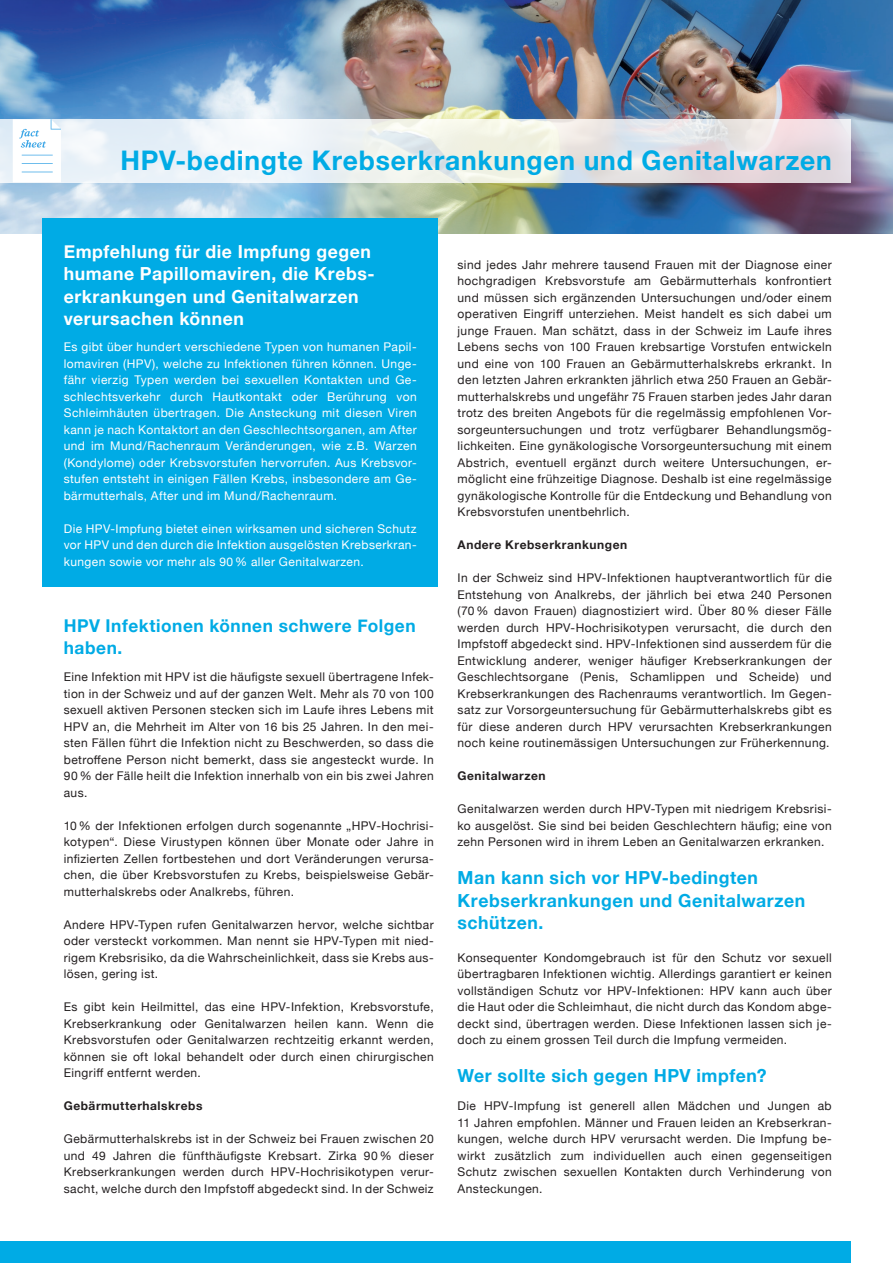
<style>
.page{position:relative;width:893px;height:1263px;background:#fff}
.page>*{position:absolute;margin:0;border:0;box-sizing:border-box;transform-origin:0 0}
.t1{font:700 27px "Helvetica Neue";letter-spacing:.03em;color:#00abe5}
.t2{font:700 18px/22.5px "Helvetica Neue";letter-spacing:.03em;color:#fff}
.t3{font:700 18px/22.5px "Helvetica Neue";letter-spacing:.03em;color:#00abe5}
.t4{font:700 17.7px/22px "Helvetica Neue";letter-spacing:.03em;color:#00abe5}
.t5{font:12px/16.5px "Helvetica Neue";letter-spacing:.035em;color:#231f20;text-align:justify}
.t6{font:12px/16.5px "Helvetica Neue";letter-spacing:.035em;color:#fff;text-align:justify}
.t7{font:700 12px "Helvetica Neue";letter-spacing:.045em;color:#231f20}
</style>
<div class="page">
<img style="left:0;top:0;width:893px;height:234px">
<svg style="left:0;top:119px;width:850px;height:64px"></svg>
<svg style="left:13px;top:119px;width:48px;height:63px"></svg>
<div style="left:43px;top:219px;width:395px;height:368px;background:#00abe5"></div>
<div style="left:0;top:1242px;width:850px;height:21px;background:#00abe5"></div>
<h1 class="t1" style="left:120px;top:139px;width:713px">HPV-bedingte Krebserkrankungen und Genitalwarzen</h1>
<h2 class="t2" style="left:64px;top:240px;width:312px">Empfehlung für die Impfung gegen humane Papillomaviren, die Krebs&shy;erkrankungen und Genitalwarzen verursachen können</h2>
<p class="t6" style="left:64px;top:339px;width:354px">Es gibt über hundert verschiedene Typen von humanen Papil&shy;lomaviren (HPV), welche zu Infektionen führen können. Unge&shy;fähr vierzig Typen werden bei sexuellen Kontakten und Ge&shy;schlechtsverkehr durch Hautkontakt oder Berührung von Schleimhäuten übertragen. Die Ansteckung mit diesen Viren kann je nach Kontaktort an den Geschlechtsorganen, am After und im Mund/Rachenraum Veränderungen, wie z.B. Warzen (Kondylome) oder Krebsvorstufen hervorrufen. Aus Krebsvor&shy;stufen entsteht in einigen Fällen Krebs, insbesondere am Ge&shy;bärmutterhals, After und im Mund/Rachenraum.</p>
<p class="t6" style="left:64px;top:521px;width:354px">Die HPV-Impfung bietet einen wirksamen und sicheren Schutz vor HPV und den durch die Infektion ausgelösten Krebserkran&shy;kungen sowie vor mehr als 90% aller Genitalwarzen.</p>
<h3 class="t4" style="left:64px;top:615px;width:353px">HPV Infektionen können schwere Folgen haben.</h3>
<p class="t5" style="left:64px;top:669px;width:371px">Eine Infektion mit HPV ist die häufigste sexuell übertragene Infek&shy;tion in der Schweiz und auf der ganzen Welt. Mehr als 70 von 100 sexuell aktiven Personen stecken sich im Laufe ihres Lebens mit HPV an, die Mehrheit im Alter von 16 bis 25 Jahren. In den mei&shy;sten Fällen führt die Infektion nicht zu Beschwerden, so dass die betroffene Person nicht bemerkt, dass sie angesteckt wurde. In 90% der Fälle heilt die Infektion innerhalb von ein bis zwei Jahren aus.</p>
<p class="t5" style="left:64px;top:818px;width:371px">10% der Infektionen erfolgen durch sogenannte „HPV-Hochrisi&shy;kotypen“. Diese Virustypen können über Monate oder Jahre in infizierten Zellen fortbestehen und dort Veränderungen verursa&shy;chen, die über Krebsvorstufen zu Krebs, beispielsweise Gebär&shy;mutterhalskrebs oder Analkrebs, führen.</p>
<p class="t5" style="left:64px;top:917px;width:371px">Andere HPV-Typen rufen Genitalwarzen hervor, welche sichtbar oder versteckt vorkommen. Man nennt sie HPV-Typen mit nied&shy;rigem Krebsrisiko, da die Wahrscheinlichkeit, dass sie Krebs aus&shy;lösen, gering ist.</p>
<p class="t5" style="left:64px;top:999px;width:371px">Es gibt kein Heilmittel, das eine HPV-Infektion, Krebsvorstufe, Krebserkrankung oder Genitalwarzen heilen kann. Wenn die Krebsvorstufen oder Genitalwarzen rechtzeitig erkannt werden, können sie oft lokal behandelt oder durch einen chirurgischen Eingriff entfernt werden.</p>
<p class="t7" style="left:64px;top:1096px;width:140px">Gebärmutterhalskrebs</p>
<p class="t5" style="left:64px;top:1131px;width:371px">Gebärmutterhalskrebs ist in der Schweiz bei Frauen zwischen 20 und 49 Jahren die fünfthäufigste Krebsart. Zirka 90% dieser Krebserkrankungen werden durch HPV-Hochrisikotypen verur&shy;sacht, welche durch den Impfstoff abgedeckt sind. In der Schweiz</p>
<p class="t5" style="left:458px;top:257px;width:376px">sind jedes Jahr mehrere tausend Frauen mit der Diagnose einer hochgradigen Krebsvorstufe am Gebärmutterhals konfrontiert und müssen sich ergänzenden Untersuchungen und/oder einem operativen Eingriff unterziehen. Meist handelt es sich dabei um junge Frauen. Man schätzt, dass in der Schweiz im Laufe ihres Lebens sechs von 100 Frauen krebsartige Vorstufen entwickeln und eine von 100 Frauen an Gebärmutterhalskrebs erkrankt. In den letzten Jahren erkrankten jährlich etwa 250 Frauen an Gebär&shy;mutterhalskrebs und ungefähr 75 Frauen starben jedes Jahr daran trotz des breiten Angebots für die regelmässig empfohlenen Vor&shy;sorgeuntersuchungen und trotz verfügbarer Behandlungsmög&shy;lichkeiten. Eine gynäkologische Vorsorgeuntersuchung mit einem Abstrich, eventuell ergänzt durch weitere Untersuchungen, er&shy;möglicht eine frühzeitige Diagnose. Deshalb ist eine regelmässige gynäkologische Kontrolle für die Entdeckung und Behandlung von Krebsvorstufen unentbehrlich.</p>
<p class="t7" style="left:458px;top:535px;width:171px">Andere Krebserkrankungen</p>
<p class="t5" style="left:458px;top:570px;width:376px">In der Schweiz sind HPV-Infektionen hauptverantwortlich für die Entstehung von Analkrebs, der jährlich bei etwa 240 Personen (70% davon Frauen) diagnostiziert wird. Über 80% dieser Fälle werden durch HPV-Hochrisikotypen verursacht, die durch den Impfstoff abgedeckt sind. HPV-Infektionen sind ausserdem für die Entwicklung anderer, weniger häufiger Krebserkrankungen der Geschlechtsorgane (Penis, Schamlippen und Scheide) und Krebserkrankungen des Rachenraums verantwortlich. Im Gegen&shy;satz zur Vorsorgeuntersuchung für Gebärmutterhalskrebs gibt es für diese anderen durch HPV verursachten Krebserkrankungen noch keine routinemässigen Untersuchungen zur Früherkennung.</p>
<p class="t7" style="left:458px;top:766px;width:90px">Genitalwarzen</p>
<p class="t5" style="left:458px;top:801px;width:376px">Genitalwarzen werden durch HPV-Typen mit niedrigem Krebsrisi&shy;ko ausgelöst. Sie sind bei beiden Geschlechtern häufig; eine von zehn Personen wird in ihrem Leben an Genitalwarzen erkranken.</p>
<h2 class="t3" style="left:458px;top:867px;width:349px">Man kann sich vor HPV-bedingten<br>Krebserkrankungen und Genitalwarzen schützen.</h2>
<p class="t5" style="left:458px;top:950px;width:376px">Konsequenter Kondomgebrauch ist für den Schutz vor sexuell übertragbaren Infektionen wichtig. Allerdings garantiert er keinen vollständigen Schutz vor HPV-Infektionen: HPV kann auch über die Haut oder die Schleimhaut, die nicht durch das Kondom abge&shy;deckt sind, übertragen werden. Diese Infektionen lassen sich je&shy;doch zu einem grossen Teil durch die Impfung vermeiden.</p>
<h2 class="t3" style="left:458px;top:1065px;width:311px">Wer sollte sich gegen HPV impfen?</h2>
<p class="t5" style="left:458px;top:1098px;width:376px">Die HPV-Impfung ist generell allen Mädchen und Jungen ab 11 Jahren empfohlen. Männer und Frauen leiden an Krebserkran&shy;kungen, welche durch HPV verursacht werden. Die Impfung be&shy;wirkt zusätzlich zum individuellen auch einen gegenseitigen Schutz zwischen sexuellen Kontakten durch Verhinderung von Ansteckungen.</p>
</div>
